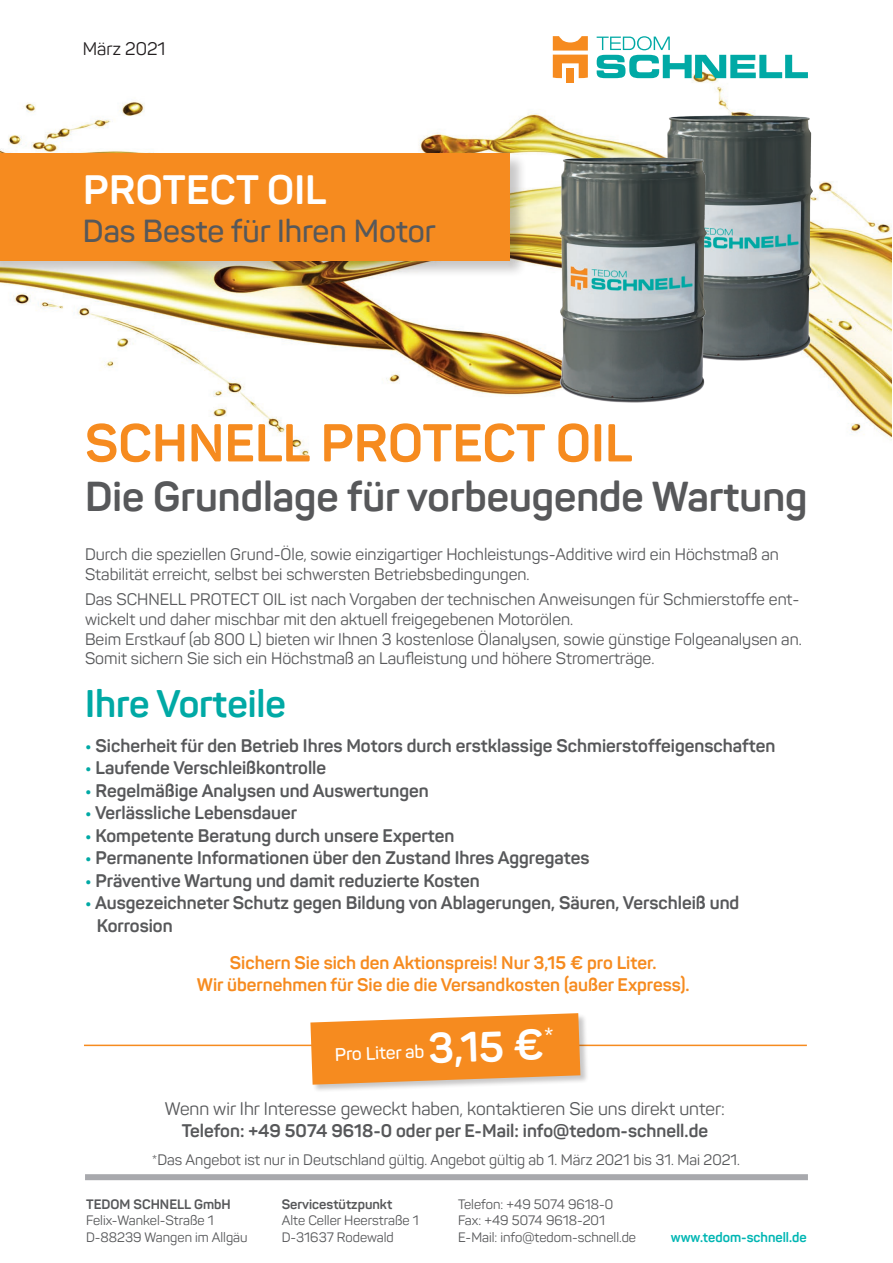
<style>
.page{position:relative;width:893px;height:1263px;background:#fff}
.page>*{position:absolute;margin:0;border:0;box-sizing:border-box;transform-origin:0 0}
.t1{font:700 52.5px "Panton";color:#f68b1f}
.t2{font:700 42px "Panton";color:#fff}
.t3{font:700 41.25px "Panton";color:#57585a}
.t4{font:700 40.5px "Panton";letter-spacing:.005em;color:#fff}
.t5{font:700 37.95px "Panton";color:#00a9a5}
.t6{font:600 31.5px "Panton";color:#57585a}
.t7{font:700 18px/22.5px "Panton";color:#57585a}
.t8{font:18px/21.6px "Panton";color:#57585a;text-align:center}
.t9{font:700 18px "Panton";color:#f68b1f}
.t10{font:600 18px "Panton";color:#fff}
.t11{font:18px "Panton";color:#231f20}
.t12{font:16.5px/19.8px "Panton";color:#57585a}
.t13{font:15px "Panton";color:#57585a}
.t14{font:13.5px/16.2px "Panton";color:#57585a}
.t15{font:700 13.5px "Panton";color:#00b6b3}
.t16{font:700 13.5px "Panton";color:#57585a}
.s1{color:#00a9a5}
.s2{font-weight:700}
</style>
<div class="page">
<img style="left:0;top:36px;width:892px;height:420px">
<svg style="left:553px;top:36px;width:35px;height:42px"></svg>
<div style="left:567px;top:68px;width:7px;height:15px;background:#f68b1f"></div>
<svg style="left:597px;top:36px;width:211px;height:42px"></svg>
<div style="left:85px;top:1174px;width:723px;height:6px;background:#a8a9ad"></div>
<div style="left:0;top:153px;width:527px;height:125px;background:#231f20;opacity:.25"></div>
<div style="left:0;top:153px;width:509px;height:107px;background:#f68b1f"></div>
<img style="left:643px;top:97px;width:191px;height:287px">
<img style="left:537px;top:139px;width:191px;height:287px">
<hr style="left:84px;top:1044px;width:723px;height:2px;background:#f68b1f">
<div style="left:310px;top:1013px;width:279px;height:80px;background:#231f20;opacity:.25"></div>
<svg style="left:310px;top:1013px;width:270px;height:72px;background:#f4983c"></svg>
<p class="t11" style="left:83px;top:37px;width:84px">März 2021</p>
<p class="t4" style="left:83px;top:165px;width:245px">PROTECT OIL</p>
<p class="t6" style="left:83px;top:211px;width:354px">Das Beste für Ihren Motor</p>
<p class="t1" style="left:85px;top:410px;width:549px">SCHNELL PROTECT OIL</p>
<p class="t3" style="left:85px;top:471px;width:724px">Die Grundlage für vorbeugende Wartung</p>
<p class="t12" style="left:85px;top:544px;width:695px">Durch die speziellen Grund-Öle, sowie einzigartiger Hochleistungs-Additive wird ein Höchstmaß an<br>Stabilität erreicht, selbst bei schwersten Betriebsbedingungen.</p>
<p class="t12" style="left:85px;top:589px;width:716px">Das SCHNELL PROTECT OIL ist nach Vorgaben der technischen Anweisungen für Schmierstoffe ent&shy;wickelt und daher mischbar mit den aktuell freigegebenen Motorölen.</p>
<p class="t12" style="left:85px;top:629px;width:718px">Beim Erstkauf (ab 800 L) bieten wir Ihnen 3 kostenlose Ölanalysen, sowie günstige Folgeanalysen an.<br>Somit sichern Sie sich ein Höchstmaß an Laufleistung und höhere Stromerträge.</p>
<p class="t5" style="left:85px;top:680px;width:202px">Ihre Vorteile</p>
<p class="t7" style="left:85px;top:734px;width:692px"><span class="s1">•</span> Sicherheit für den Betrieb Ihres Motors durch erstklassige Schmierstoffeigenschaften</p>
<p class="t7" style="left:85px;top:756px;width:243px"><span class="s1">•</span> Laufende Verschleißkontrolle</p>
<p class="t7" style="left:85px;top:779px;width:345px"><span class="s1">•</span> Regelmäßige Analysen und Auswertungen</p>
<p class="t7" style="left:85px;top:801px;width:214px"><span class="s1">•</span> Verlässliche Lebensdauer</p>
<p class="t7" style="left:85px;top:824px;width:371px"><span class="s1">•</span> Kompetente Beratung durch unsere Experten</p>
<p class="t7" style="left:85px;top:846px;width:506px"><span class="s1">•</span> Permanente Informationen über den Zustand Ihres Aggregates</p>
<p class="t7" style="left:85px;top:869px;width:396px"><span class="s1">•</span> Präventive Wartung und damit reduzierte Kosten</p>
<p class="t7" style="left:97px;top:891px;width:644px;text-indent:-12px"><span class="s1">•</span> Ausgezeichneter Schutz gegen Bildung von Ablagerungen, Säuren, Verschleiß und<br>Korrosion</p>
<p class="t9" style="left:230px;top:951px;width:428px">Sichern Sie sich den Aktionspreis! Nur 3,15 € pro Liter.</p>
<p class="t9" style="left:197px;top:973px;width:494px">Wir übernehmen für Sie die die Versandkosten (außer Express).</p>
<p class="t2" style="left:427px;top:1022px;width:128px;rotate:-2deg">3,15 €<sup>*</sup></p>
<p class="t10" style="left:335px;top:1043px;width:91px;rotate:-2deg">Pro Liter ab</p>
<p class="t8" style="left:165px;top:1098px;width:562px">Wenn wir Ihr Interesse geweckt haben, kontaktieren Sie uns direkt unter:<br><span class="s2">Telefon: +49 5074 9618-0 oder per E-Mail: info@tedom-schnell.de</span></p>
<p class="t13" style="left:152px;top:1151px;width:590px">*Das Angebot ist nur in Deutschland gültig. Angebot gültig ab 1. März 2021 bis 31. Mai 2021.</p>
<p class="t14" style="left:86px;top:1196px;width:163px"><span class="s2">TEDOM SCHNELL GmbH<br></span>Felix-Wankel-Straße 1<br>D-88239 Wangen im Allgäu</p>
<p class="t16" style="left:282px;top:1196px;width:112px">Servicestützpunkt</p>
<p class="t14" style="left:282px;top:1212px;width:139px">Alte Celler Heerstraße 1</p>
<p class="t14" style="left:282px;top:1229px;width:114px">D-31637 Rodewald</p>
<p class="t14" style="left:458px;top:1196px;width:157px">Telefon: +49 5074 9618-0</p>
<p class="t14" style="left:458px;top:1212px;width:148px">Fax: +49 5074 9618-201</p>
<p class="t14" style="left:458px;top:1229px;width:179px">E-Mail: info@tedom-schnell.de</p>
<p class="t15" style="left:671px;top:1228px;width:137px">www.tedom-schnell.de</p>
</div>
